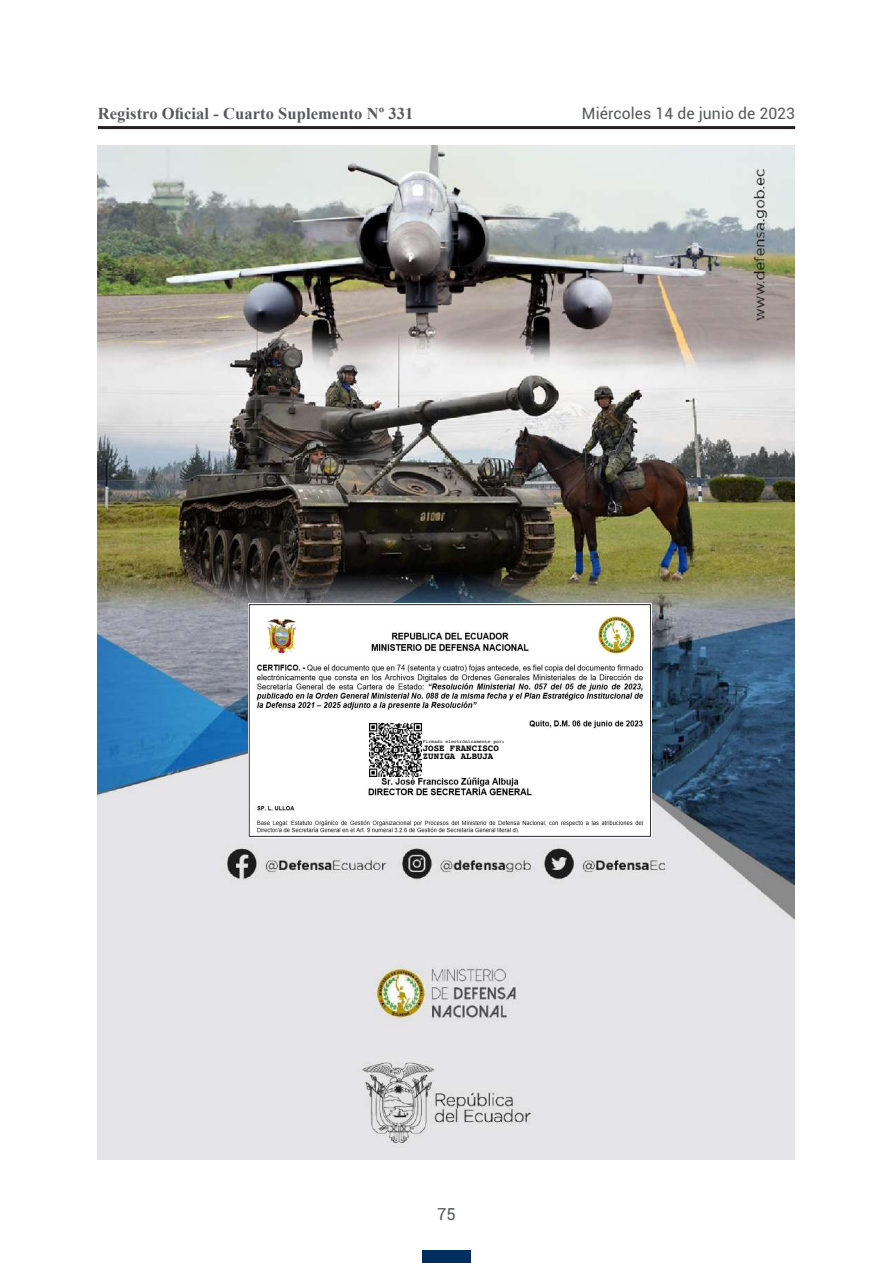
<style>
.page{position:relative;width:893px;height:1263px;background:#fff}
.page>*{position:absolute;margin:0;border:0;box-sizing:border-box;transform-origin:0 0}
.t1{font:700 16.5px "Times New Roman";letter-spacing:.005em;color:#57585a}
.t2{font:16.5px "Roboto";color:#57585a}
.t3{font:15.75px "Roboto";letter-spacing:.005em;color:#57585a}
.t4{font:700 9.3px/7.9px "Courier";color:#000}
.t5{font:4.8px "Courier";color:#000}
</style>
<div class="page">
<hr style="left:98px;top:126px;width:697px;height:3px;background:#231f20">
<div style="left:422px;top:1250px;width:49px;height:13px;background:#002e5e"></div>
<img style="left:98px;top:146px;width:697px;height:1013px">
<img style="left:248px;top:604px;width:404px;height:233px">
<img style="left:370px;top:723px;width:52px;height:54px">
<p class="t1" style="left:98px;top:102px;width:317px">Registro Oficial - Cuarto Suplemento Nº 331</p>
<p class="t3" style="left:582px;top:102px;width:215px">Miércoles 14 de junio de 2023</p>
<p class="t5" style="left:423px;top:738px;width:83px">Firmado electrónicamente por:</p>
<p class="t4" style="left:423px;top:743px;width:77px">JOSE FRANCISCO<br>ZUNIGA ALBUJA</p>
<p class="t2" style="left:437px;top:1203px;width:20px">75</p>
</div>
